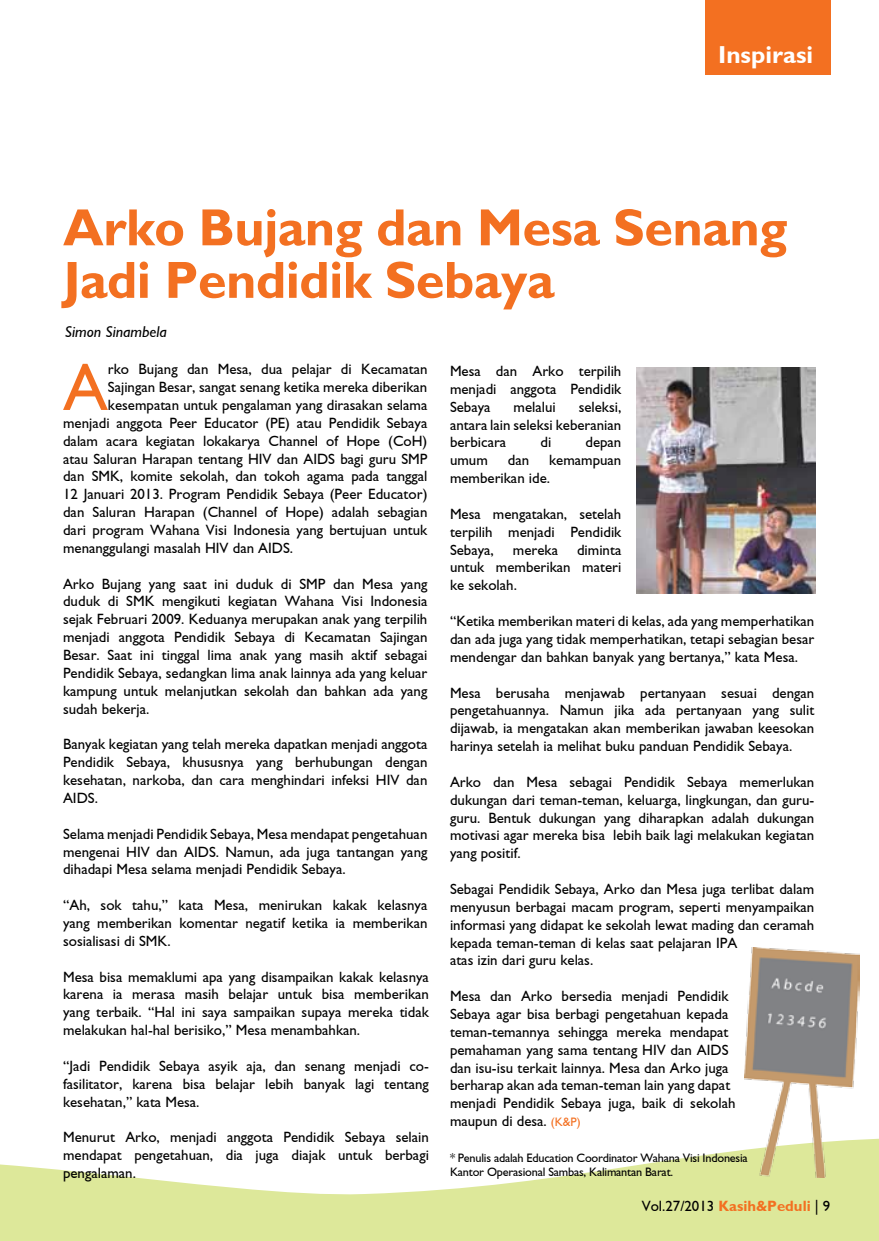
<style>
.page{position:relative;width:879px;height:1241px;background:#fff}
.page>*{position:absolute;margin:0;border:0;box-sizing:border-box;transform-origin:0 0}
.t1{font:67.2px "Gill Sans";color:#f37021}
.t2{font:700 52.5px/52.5px "Gill Sans";letter-spacing:-.01em;color:#f37021}
.t3{font:700 24.5px "Gill Sans";color:#fff}
.t4{font:italic 15.75px "Gill Sans";color:#000}
.t5{font:14.88px/17.8px "Gill Sans";color:#000;text-align:justify}
.t6{font:12.25px/14.7px "Gill Sans";letter-spacing:-.015em;color:#000}
.s1{font-size:12.25px;color:#f37021}
.s2{font-weight:700;color:#f37021}
</style>
<div class="page">
<div style="left:704px;top:0;width:126px;height:74px;background:#f37021"></div>
<svg style="left:0;top:1138px;width:878px;height:102px;fill:#dde89a"></svg>
<img style="left:744px;top:947px;width:114px;height:230px">
<img style="left:636px;top:367px;width:179px;height:226px">
<h3 class="t3" style="left:717px;top:41px;width:96px">Inspirasi</h3>
<h2 class="t2" style="left:63px;top:201px;width:725px">Arko Bujang dan Mesa Senang<br>Jadi Pendidik Sebaya</h2>
<p class="t4" style="left:65px;top:322px;width:103px">Simon Sinambela</p>
<p class="t5" style="left:450px;top:362px;width:173px">Mesa dan Arko terpilih menjadi anggota Pendidik Sebaya</p>
<h1 class="t1" style="left:63px;top:348px;width:46px">A</h1>
<p class="t5" style="left:108px;top:360px;width:321px">rko Bujang dan Mesa, dua pelajar di Kecamatan</p>
<p class="t5" style="left:108px;top:378px;width:321px">Sajingan Besar, sangat senang ketika mereka diberikan</p>
<p class="t5" style="left:108px;top:396px;width:321px">kesempatan untuk pengalaman yang dirasakan selama</p>
<p class="t5" style="left:63px;top:414px;width:365px">menjadi anggota Peer Educator (PE) atau Pendidik Sebaya</p>
<p class="t5" style="left:63px;top:432px;width:366px">dalam acara kegiatan lokakarya Channel of Hope (CoH)</p>
<p class="t5" style="left:63px;top:449px;width:365px">atau Saluran Harapan tentang HIV dan AIDS bagi guru SMP</p>
<p class="t5" style="left:63px;top:467px;width:366px">dan SMK, komite sekolah, dan tokoh agama pada tanggal</p>
<p class="t5" style="left:63px;top:485px;width:366px">12 Januari 2013. Program Pendidik Sebaya (Peer Educator)</p>
<p class="t5" style="left:63px;top:503px;width:365px">dan Saluran Harapan (Channel of Hope) adalah sebagian</p>
<p class="t5" style="left:63px;top:521px;width:365px">dari program Wahana Visi Indonesia yang bertujuan untuk</p>
<p class="t5" style="left:63px;top:539px;width:231px">menanggulangi masalah HIV dan AIDS.</p>
<p class="t5" style="left:63px;top:574px;width:366px">Arko Bujang yang saat ini duduk di SMP dan Mesa yang duduk di SMK mengikuti kegiatan Wahana Visi Indonesia sejak Februari 2009. Keduanya merupakan anak yang terpilih menjadi anggota Pendidik Sebaya di Kecamatan Sajingan Besar. Saat ini tinggal lima anak yang masih aktif sebagai Pendidik Sebaya, sedangkan lima anak lainnya ada yang keluar kampung untuk melanjutkan sekolah dan bahkan ada yang sudah bekerja.</p>
<p class="t5" style="left:63px;top:735px;width:366px">Banyak kegiatan yang telah mereka dapatkan menjadi anggota Pendidik Sebaya, khususnya yang berhubungan dengan kesehatan, narkoba, dan cara menghindari infeksi HIV dan AIDS.</p>
<p class="t5" style="left:63px;top:824px;width:366px">Selama menjadi Pendidik Sebaya, Mesa mendapat pengetahuan mengenai HIV dan AIDS. Namun, ada juga tantangan yang dihadapi Mesa selama menjadi Pendidik Sebaya.</p>
<p class="t5" style="left:63px;top:896px;width:366px">“Ah, sok tahu,” kata Mesa, menirukan kakak kelasnya yang memberikan komentar negatif ketika ia memberikan sosialisasi di SMK.</p>
<p class="t5" style="left:63px;top:967px;width:367px">Mesa bisa memaklumi apa yang disampaikan kakak kelasnya karena ia merasa masih belajar untuk bisa memberikan yang terbaik. “Hal ini saya sampaikan supaya mereka tidak melakukan hal-hal berisiko,” Mesa menambahkan.</p>
<p class="t5" style="left:63px;top:1056px;width:367px">“Jadi Pendidik Sebaya asyik aja, dan senang menjadi co&shy;fasilitator, karena bisa belajar lebih banyak lagi tentang kesehatan,” kata Mesa.</p>
<p class="t5" style="left:63px;top:1128px;width:367px">Menurut Arko, menjadi anggota Pendidik Sebaya selain mendapat pengetahuan, dia juga diajak untuk berbagi pengalaman.</p>
<p class="t5" style="left:450px;top:398px;width:173px;text-indent:129px">seleksi, antara lain seleksi keberanian berbicara</p>
<p class="t5" style="left:513px;top:398px;width:44px">melalui</p>
<p class="t5" style="left:540px;top:433px;width:12px">di</p>
<p class="t5" style="left:585px;top:433px;width:37px">depan</p>
<p class="t5" style="left:450px;top:451px;width:173px;text-indent:99px">kemampuan memberikan ide.</p>
<p class="t5" style="left:450px;top:505px;width:173px">Mesa mengatakan, setelah terpilih menjadi Pendidik Sebaya,</p>
<p class="t5" style="left:450px;top:451px;width:39px">umum</p>
<p class="t5" style="left:507px;top:451px;width:23px">dan</p>
<p class="t5" style="left:450px;top:540px;width:173px;text-indent:127px">diminta untuk memberikan materi ke sekolah.</p>
<p class="t5" style="left:450px;top:612px;width:366px">“Ketika memberikan materi di kelas, ada yang memperhatikan dan ada juga yang tidak memperhatikan, tetapi sebagian besar mendengar dan bahkan banyak yang bertanya,” kata Mesa.</p>
<p class="t5" style="left:450px;top:683px;width:365px">Mesa berusaha menjawab pertanyaan sesuai dengan pengetahuannya. Namun jika ada pertanyaan yang sulit dijawab, ia mengatakan akan memberikan jawaban keesokan harinya setelah ia melihat buku panduan Pendidik Sebaya.</p>
<p class="t5" style="left:450px;top:772px;width:366px">Arko dan Mesa sebagai Pendidik Sebaya memerlukan dukungan dari teman-teman, keluarga, lingkungan, dan guru&shy;guru. Bentuk dukungan yang diharapkan adalah dukungan motivasi agar mereka bisa lebih baik lagi melakukan kegiatan yang positif.</p>
<p class="t5" style="left:450px;top:880px;width:366px;text-align:left">Sebagai Pendidik Sebaya, Arko dan Mesa juga terlibat dalam menyusun berbagai macam program, seperti menyampaikan informasi yang didapat ke sekolah lewat mading dan ceramah kepada teman-teman di kelas saat pelajaran IPA<br>atas izin dari guru kelas.</p>
<p class="t5" style="left:450px;top:987px;width:287px;text-align:left">Mesa dan Arko bersedia menjadi Pendidik Sebaya agar bisa berbagi pengetahuan kepada teman-temannya sehingga mereka mendapat pemahaman yang sama tentang HIV dan AIDS dan isu-isu terkait lainnya. Mesa dan Arko juga berharap akan ada teman-teman lain yang dapat menjadi Pendidik Sebaya juga, baik di sekolah maupun di desa. <span class="s1">(K&amp;P)</span></p>
<p class="t6" style="left:450px;top:1149px;width:299px">* Penulis adalah Education Coordinator Wahana Visi Indonesia<br>Kantor Operasional Sambas, Kalimantan Barat.</p>
<p class="t5" style="left:641px;top:1197px;width:190px">Vol.27/2013 <span class="s2">Kasih&amp;Peduli</span> | 9</p>
<p class="t5" style="left:512px;top:540px;width:47px">mereka</p>
</div>
